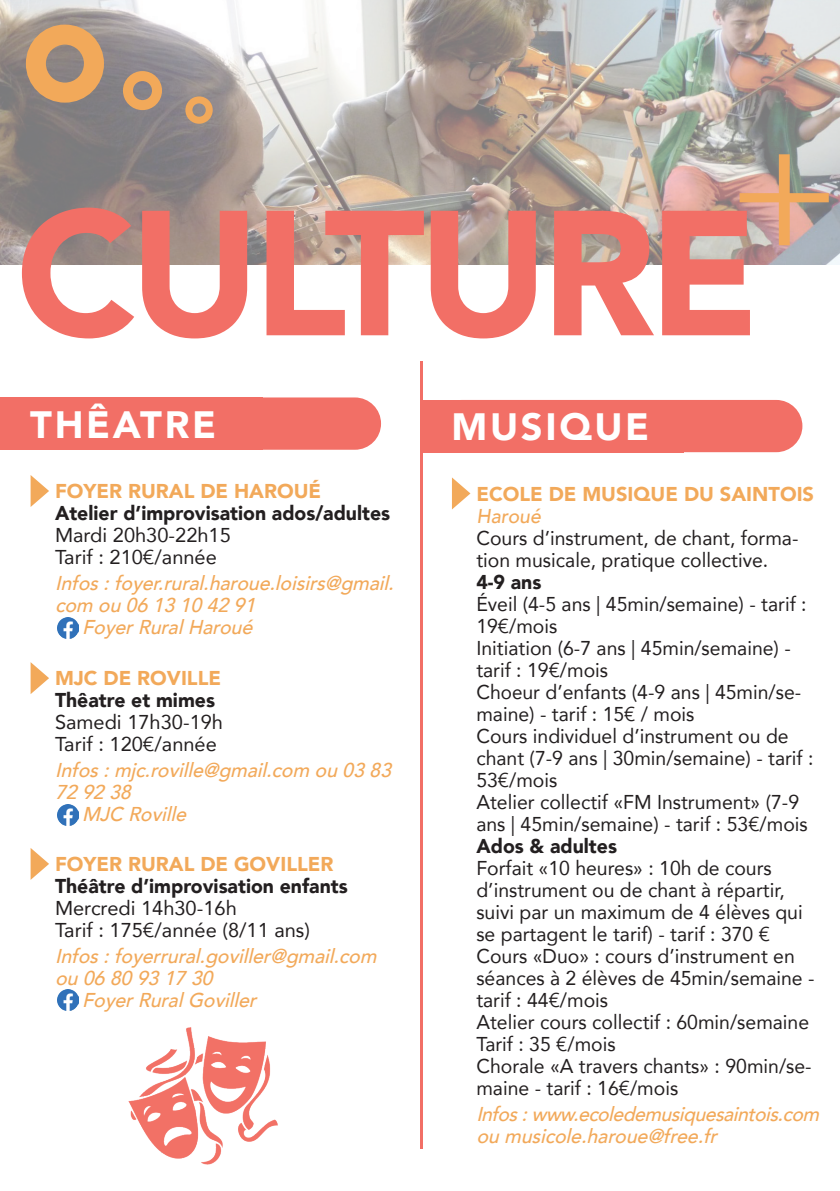
<style>
.page{position:relative;width:840px;height:1191px;background:#fff}
.page>*{position:absolute;margin:0;border:0;box-sizing:border-box;transform-origin:0 0}
.t1{font:186.8px "Minion Pro";color:#f2a95a}
.t2{font:900 175.8px "Avenir";letter-spacing:-.04em;color:#f26f66}
.t3{font:900 38px "Avenir";letter-spacing:.07em;color:#fff}
.t4{font:20px/22px "Avenir";color:#231f20}
.t5{font:italic 500 20px "Avenir";color:#f2a95a}
.t6{font:900 20px "Avenir";color:#231f20}
.t7{font:900 20px "Avenir";color:#f2a95a}
.t8{font:italic 500 20px/22px "Avenir";color:#f2a95a;scale:.96 1}
.t9{font:italic 500 20px "Avenir";color:#f2a95a}
</style>
<div class="page">
<img style="left:0;top:0;width:839px;height:265px">
<div style="left:26px;top:25px;width:78px;height:78px;border:20px solid #f2a95a;border-radius:50%"></div>
<div style="left:123px;top:71px;width:39px;height:39px;border:10px solid #f2a95a;border-radius:50%"></div>
<div style="left:185px;top:96px;width:28px;height:28px;border:7px solid #f2a95a;border-radius:50%"></div>
<div style="left:0;top:397px;width:262px;height:53px;background:#f26f66"></div>
<div style="left:26px;top:397px;width:355px;height:53px;background:#f26f66;border-radius:26px"></div>
<svg style="left:31px;top:475px;width:18px;height:32px"></svg>
<svg style="left:31px;top:662px;width:18px;height:32px"></svg>
<svg style="left:31px;top:848px;width:18px;height:32px"></svg>
<img style="left:57px;top:617px;width:21px;height:22px">
<img style="left:57px;top:804px;width:21px;height:22px">
<img style="left:57px;top:989px;width:21px;height:21px">
<hr style="left:420px;top:360px;width:2px;height:788px;background:#f26f66">
<svg style="left:422px;top:400px;width:34px;height:52px"></svg>
<div style="left:435px;top:400px;width:367px;height:52px;background:#f26f66;border-radius:26px"></div>
<svg style="left:452px;top:477px;width:18px;height:32px"></svg>
<img style="left:128px;top:1027px;width:150px;height:138px">
<h1 class="t1" style="left:729px;top:60px;width:110px">+</h1>
<h2 class="t2" style="left:16px;top:123px;width:744px">CULTURE</h2>
<h3 class="t3" style="left:30px;top:392px;width:187px">THÊATRE</h3>
<p class="t7" style="left:55px;top:474px;width:267px">FOYER RURAL DE HAROUÉ</p>
<p class="t6" style="left:55px;top:496px;width:336px">Atelier d’improvisation ados/adultes</p>
<p class="t4" style="left:55px;top:523px;width:177px">Mardi 20h30-22h15<br>Tarif : 210€/année</p>
<p class="t5" style="left:55px;top:566px;width:347px">Infos:foyer.rural.haroue.loisirs@gmail.</p>
<p class="t5" style="left:55px;top:588px;width:209px">com ou0613104291</p>
<p class="t5" style="left:82px;top:610px;width:179px">FoyerRuralHaroué</p>
<p class="t7" style="left:55px;top:661px;width:167px">MJC DE ROVILLE</p>
<p class="t6" style="left:55px;top:683px;width:161px">Thêatre et mimes</p>
<p class="t4" style="left:55px;top:710px;width:169px">Samedi 17h30-19h<br>Tarif : 120€/année</p>
<p class="t5" style="left:55px;top:753px;width:344px">Infos:mjc.roville@gmail.com ou0383</p>
<p class="t5" style="left:55px;top:775px;width:84px">729238</p>
<p class="t5" style="left:82px;top:797px;width:113px">MJCRoville</p>
<p class="t7" style="left:55px;top:847px;width:280px">FOYER RURAL DE GOVILLER</p>
<p class="t6" style="left:55px;top:869px;width:294px">Théâtre d’improvisation enfants</p>
<p class="t4" style="left:55px;top:896px;width:256px">Mercredi 14h30-16h<br>Tarif : 175€/année (8/11 ans)</p>
<p class="t5" style="left:55px;top:938px;width:330px">Infos:foyerrural.goviller@gmail.com</p>
<p class="t5" style="left:55px;top:960px;width:166px">ou0680931730</p>
<p class="t5" style="left:82px;top:982px;width:183px">FoyerRuralGoviller</p>
<h3 class="t3" style="left:451px;top:394px;width:199px">MUSIQUE</h3>
<p class="t7" style="left:476px;top:476px;width:339px">ECOLE DE MUSIQUE DU SAINTOIS</p>
<p class="t9" style="left:476px;top:504px;width:66px">Haroué</p>
<p class="t4" style="left:476px;top:526px;width:323px">Cours d’instrument, de chant, forma&shy;tion musicale, pratique collective.</p>
<p class="t6" style="left:476px;top:564px;width:66px">4-9 ans</p>
<p class="t4" style="left:476px;top:592px;width:338px">Éveil (4-5 ans | 45min/semaine) - tarif :<br>19€/mois<br>Initiation (6-7 ans | 45min/semaine) - tarif : 19€/mois<br>Choeur d’enfants (4-9 ans | 45min/se&shy;maine) - tarif : 15€ / mois<br>Cours individuel d’instrument ou de chant (7-9 ans | 30min/semaine) - tarif :<br>53€/mois<br>Atelier collectif «FM Instrument» (7-9 ans | 45min/semaine) - tarif : 53€/mois</p>
<p class="t6" style="left:476px;top:828px;width:142px">Ados &amp; adultes</p>
<p class="t4" style="left:476px;top:856px;width:339px">Forfait «10 heures» : 10h de cours d’instrument ou de chant à répartir, suivi par un maximum de 4 élèves qui se partagent le tarif) - tarif : 370 €<br>Cours «Duo» : cours d’instrument en séances à 2 élèves de 45min/semaine - tarif : 44€/mois<br>Atelier cours collectif : 60min/semaine<br>Tarif : 35 €/mois<br>Chorale «A travers chants» : 90min/se&shy;maine - tarif : 16€/mois</p>
<p class="t8" style="left:476px;top:1101px;width:366px">Infos:www.ecoledemusiquesaintois.com oumusicole.haroue@free.fr</p>
</div>
